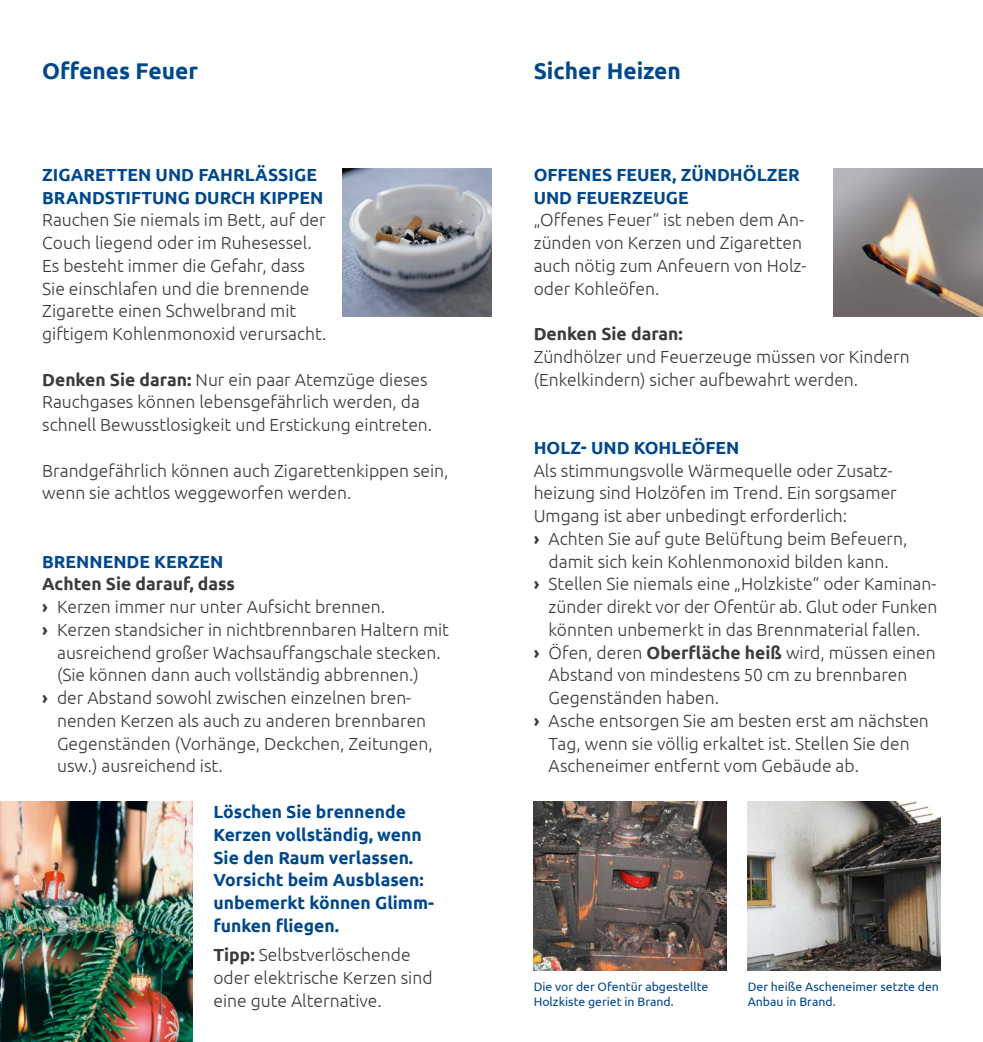
<style>
.page{position:relative;width:983px;height:1042px;background:#fff}
.page>*{position:absolute;margin:0;border:0;box-sizing:border-box;transform-origin:0 0}
.t1{font:700 22.75px "Ubuntu";color:#00488c}
.t2{font:300 17.5px/22.8px "Ubuntu";color:#3b3b3a}
.t3{font:700 17.5px/22.8px "Ubuntu";color:#00488c}
.t4{font:700 17.5px "Ubuntu";color:#3b3b3a}
.t5{font:12.25px/14.9px "Ubuntu";color:#00488c}
.s1{font-weight:700}
</style>
<div class="page">
<img style="left:342px;top:169px;width:149px;height:147px">
<img style="left:0;top:801px;width:192px;height:241px">
<img style="left:833px;top:169px;width:149px;height:147px">
<img style="left:533px;top:801px;width:193px;height:169px">
<img style="left:747px;top:801px;width:193px;height:169px">
<h1 class="t1" style="left:42px;top:57px;width:157px">Offenes Feuer</h1>
<p class="t3" style="left:42px;top:163px;width:282px">ZIGARETTEN UND FAHRLÄSSIGE<br>BRANDSTIFTUNG DURCH KIPPEN</p>
<p class="t2" style="left:42px;top:208px;width:285px">Rauchen Sie niemals im Bett, auf der Couch liegend oder im Ruhesessel.<br>Es besteht immer die Gefahr, dass Sie einschlafen und die brennende Zigarette einen Schwelbrand mit giftigem Kohlenmonoxid verursacht.</p>
<p class="t2" style="left:42px;top:367px;width:391px"><span class="s1">Denken Sie daran:</span> Nur ein paar Atemzüge dieses<br>Rauchgases können lebensgefährlich werden, da schnell Bewusstlosigkeit und Erstickung eintreten.</p>
<p class="t2" style="left:42px;top:458px;width:408px">Brandgefährlich können auch Zigarettenkippen sein, wenn sie achtlos weggeworfen werden.</p>
<p class="t3" style="left:42px;top:550px;width:183px">BRENNENDE KERZEN</p>
<p class="t4" style="left:42px;top:573px;width:194px">Achten Sie darauf, dass</p>
<p class="t2" style="left:42px;top:595px;width:344px"><span class="s1">›</span> Kerzen immer nur unter Aufsicht brennen.</p>
<p class="t2" style="left:42px;top:618px;width:408px"><span class="s1">›</span> Kerzen standsicher in nichtbrennbaren Haltern mit</p>
<p class="t2" style="left:57px;top:640px;width:385px">ausreichend großer Wachsauffangschale stecken.</p>
<p class="t2" style="left:57px;top:663px;width:363px">(Sie können dann auch vollständig abbrennen.)</p>
<p class="t2" style="left:42px;top:686px;width:370px"><span class="s1">›</span> der Abstand sowohl zwischen einzelnen bren-</p>
<p class="t2" style="left:57px;top:709px;width:370px">nenden Kerzen als auch zu anderen brennbaren</p>
<p class="t2" style="left:57px;top:731px;width:377px">Gegenständen (Vorhänge, Deckchen, Zeitungen,</p>
<p class="t2" style="left:57px;top:754px;width:167px">usw.) ausreichend ist.</p>
<p class="t3" style="left:213px;top:800px;width:222px">Löschen Sie brennende<br>Kerzen vollständig, wenn<br>Sie den Raum verlassen.<br>Vorsicht beim Ausblasen: unbemerkt können Glimm&shy;funken fliegen.</p>
<p class="t2" style="left:213px;top:943px;width:220px"><span class="s1">Tipp:</span> Selbstverlöschende oder elektrische Kerzen sind eine gute Alternative.</p>
<h1 class="t1" style="left:533px;top:57px;width:149px">Sicher Heizen</h1>
<p class="t3" style="left:533px;top:163px;width:267px">OFFENES FEUER, ZÜNDHÖLZER<br>UND FEUERZEUGE</p>
<p class="t2" style="left:533px;top:208px;width:274px">„Offenes Feuer“ ist neben dem An&shy;zünden von Kerzen und Zigaretten auch nötig zum Anfeuern von Holz&shy;oder Kohleöfen.</p>
<p class="t4" style="left:533px;top:323px;width:151px">Denken Sie daran:</p>
<p class="t2" style="left:533px;top:345px;width:377px">Zündhölzer und Feuerzeuge müssen vor Kindern (Enkelkindern) sicher aufbewahrt werden.</p>
<p class="t3" style="left:533px;top:436px;width:207px">HOLZ- UND KOHLEÖFEN</p>
<p class="t2" style="left:533px;top:458px;width:359px">Als stimmungsvolle Wärmequelle oder Zusatz-</p>
<p class="t2" style="left:533px;top:481px;width:364px">heizung sind Holzöfen im Trend. Ein sorgsamer</p>
<p class="t2" style="left:533px;top:504px;width:315px">Umgang ist aber unbedingt erforderlich:</p>
<p class="t2" style="left:533px;top:527px;width:375px"><span class="s1">›</span> Achten Sie auf gute Belüftung beim Befeuern,</p>
<p class="t2" style="left:548px;top:549px;width:341px">damit sich kein Kohlenmonoxid bilden kann.</p>
<p class="t2" style="left:533px;top:572px;width:403px"><span class="s1">›</span> Stellen Sie niemals eine „Holzkiste“ oder Kaminan-</p>
<p class="t2" style="left:548px;top:595px;width:390px">zünder direkt vor der Ofentür ab. Glut oder Funken</p>
<p class="t2" style="left:548px;top:618px;width:373px">könnten unbemerkt in das Brennmaterial fallen.</p>
<p class="t2" style="left:533px;top:640px;width:403px"><span class="s1">›</span> Öfen, deren <span class="s1">Oberfläche heiß</span> wird, müssen einen</p>
<p class="t2" style="left:548px;top:663px;width:360px">Abstand von mindestens 50 cm zu brennbaren</p>
<p class="t2" style="left:548px;top:686px;width:172px">Gegenständen haben.</p>
<p class="t2" style="left:533px;top:709px;width:396px"><span class="s1">›</span> Asche entsorgen Sie am besten erst am nächsten</p>
<p class="t2" style="left:548px;top:731px;width:362px">Tag, wenn sie völlig erkaltet ist. Stellen Sie den</p>
<p class="t2" style="left:548px;top:754px;width:312px">Ascheneimer entfernt vom Gebäude ab.</p>
<p class="t5" style="left:533px;top:979px;width:176px">Die vor der Ofentür abgestellte<br>Holzkiste geriet in Brand.</p>
<p class="t5" style="left:747px;top:979px;width:193px">Der heiße Ascheneimer setzte den<br>Anbau in Brand.</p>
</div>
